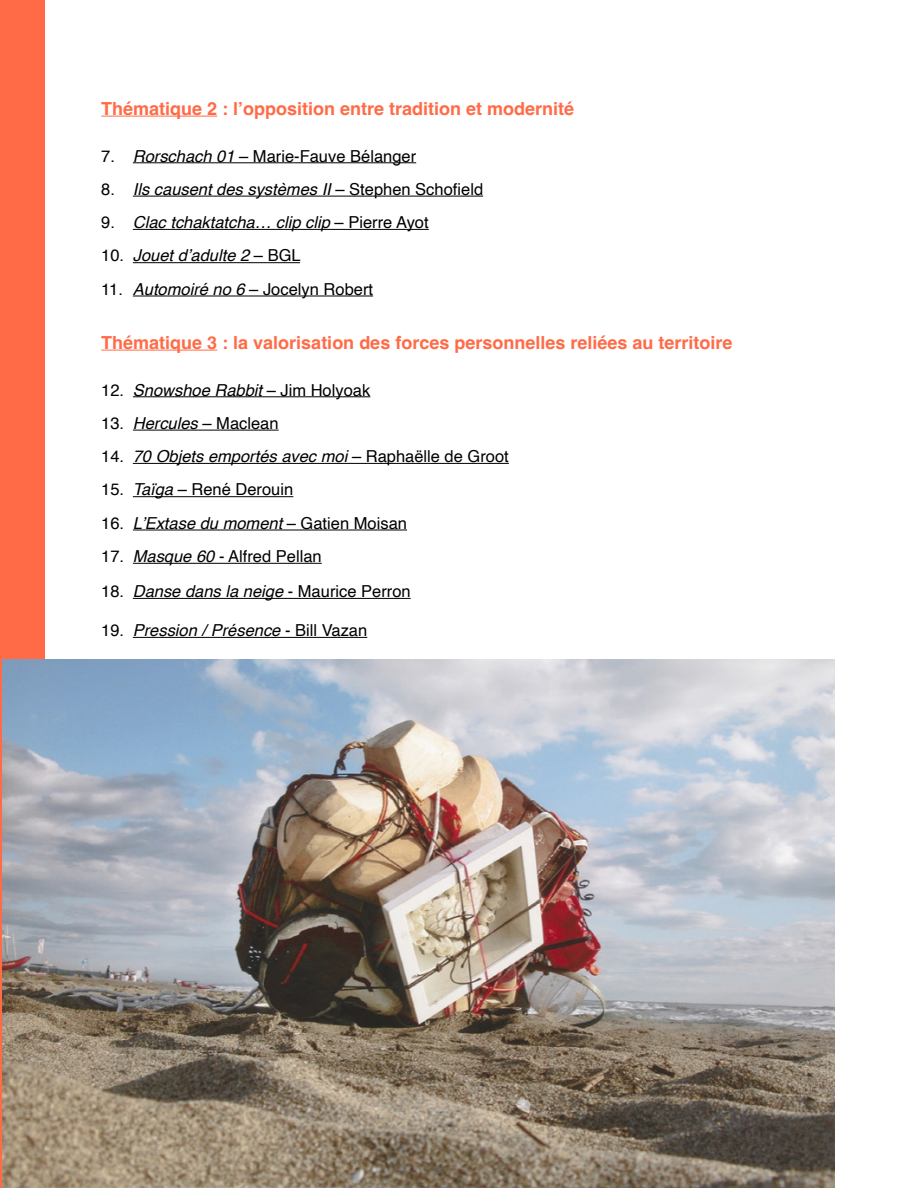
<style>
.page{position:relative;width:918px;height:1188px;background:#fff}
.page>*{position:absolute;margin:0;border:0;box-sizing:border-box;transform-origin:0 0}
.t1{font:700 18px "Helvetica";color:#ff6b47}
.t2{font:16.5px "Helvetica";color:#000}
.t3{font:italic 16.5px "Helvetica";color:#000}
.s1{font-style:italic}
.s2{font-style:normal}
</style>
<div class="page">
<div style="left:0;top:0;width:44px;height:1188px;background:#ff6b47"></div>
<hr style="left:101px;top:116px;width:116px;height:1px;background:#ff6b47">
<hr style="left:133px;top:162px;width:283px;height:1px;background:#000">
<hr style="left:133px;top:196px;width:350px;height:1px;background:#000">
<hr style="left:133px;top:229px;width:296px;height:1px;background:#000">
<hr style="left:133px;top:262px;width:167px;height:1px;background:#000">
<hr style="left:133px;top:296px;width:240px;height:1px;background:#000">
<hr style="left:101px;top:350px;width:116px;height:1px;background:#ff6b47">
<hr style="left:133px;top:396px;width:237px;height:1px;background:#000">
<hr style="left:133px;top:430px;width:146px;height:1px;background:#000">
<hr style="left:133px;top:463px;width:376px;height:1px;background:#000">
<hr style="left:133px;top:496px;width:160px;height:1px;background:#000">
<hr style="left:133px;top:530px;width:274px;height:1px;background:#000">
<hr style="left:133px;top:563px;width:189px;height:1px;background:#000">
<hr style="left:133px;top:598px;width:278px;height:1px;background:#000">
<hr style="left:133px;top:637px;width:234px;height:1px;background:#000">
<img style="left:3px;top:660px;width:832px;height:528px">
<p class="t1" style="left:101px;top:97px;width:475px">Thématique 2 : l’opposition entre tradition et modernité</p>
<p class="t2" style="left:101px;top:143px;width:316px">7. <span class="s1">Rorschach 01</span> – Marie-Fauve Bélanger</p>
<p class="t3" style="left:101px;top:176px;width:383px"><span class="s2">8.</span> Ils causent des systèmes II <span class="s2">– Stephen Schofield</span></p>
<p class="t3" style="left:101px;top:209px;width:329px"><span class="s2">9.</span> Clac tchaktatcha… clip clip <span class="s2">– Pierre Ayot</span></p>
<p class="t3" style="left:101px;top:243px;width:201px"><span class="s2">10.</span> Jouet d’adulte 2 <span class="s2">– BGL</span></p>
<p class="t2" style="left:101px;top:276px;width:273px">11. <span class="s1">Automoiré no 6</span> – Jocelyn Robert</p>
<p class="t1" style="left:101px;top:331px;width:633px">Thématique 3 : la valorisation des forces personnelles reliées au territoire</p>
<p class="t2" style="left:101px;top:377px;width:271px">12. <span class="s1">Snowshoe Rabbit</span> – Jim Holyoak</p>
<p class="t2" style="left:101px;top:410px;width:179px">13. <span class="s1">Hercules</span> – Maclean</p>
<p class="t3" style="left:101px;top:443px;width:409px"><span class="s2">14.</span> 70 Objets emportés avec moi <span class="s2">– Raphaëlle de Groot</span></p>
<p class="t2" style="left:101px;top:477px;width:194px">15. <span class="s1">Taïga</span> – René Derouin</p>
<p class="t2" style="left:101px;top:510px;width:307px">16. <span class="s1">L’Extase du moment</span> – Gatien Moisan</p>
<p class="t2" style="left:101px;top:544px;width:222px">17. <span class="s1">Masque 60</span> - Alfred Pellan</p>
<p class="t2" style="left:101px;top:579px;width:311px">18. <span class="s1">Danse dans la neige</span> - Maurice Perron</p>
<p class="t3" style="left:101px;top:617px;width:268px"><span class="s2">19.</span> Pression / Présence <span class="s2">- Bill Vazan</span></p>
</div>
